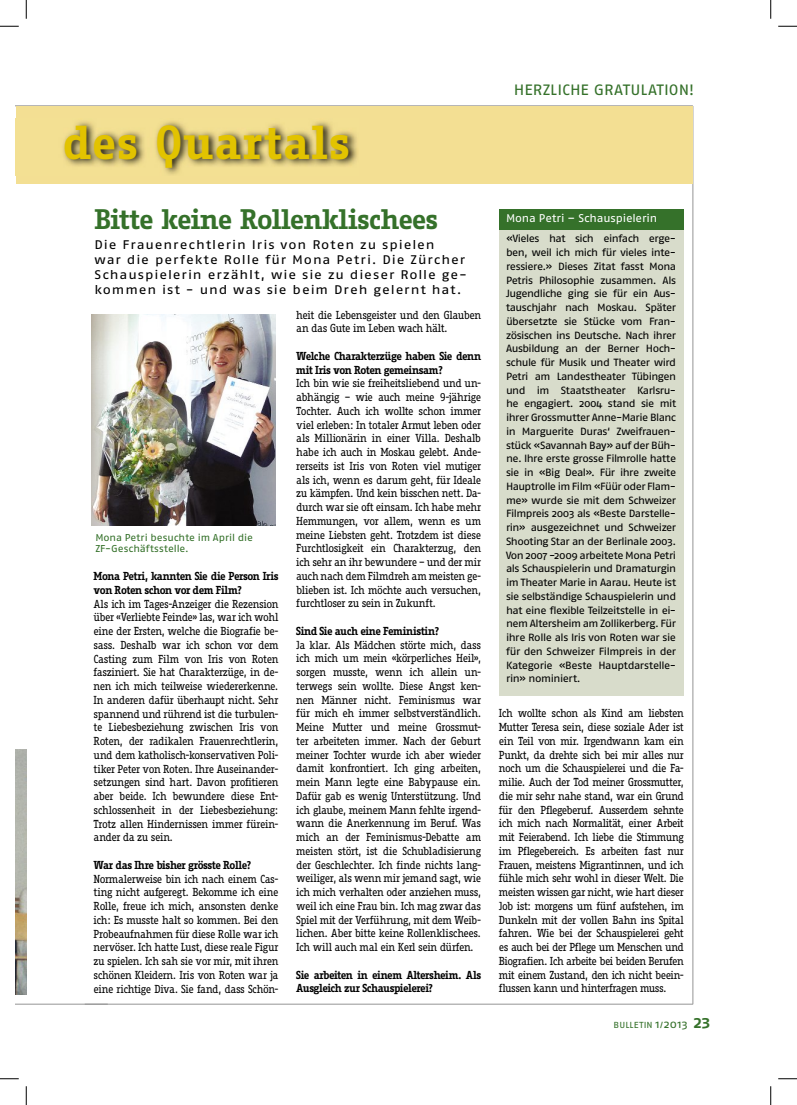
<style>
.page{position:relative;width:797px;height:1105px;background:#fff}
.page>*{position:absolute;margin:0;border:0;box-sizing:border-box;transform-origin:0 0}
.t1{font:700 46.25px "Fago Office Serif";color:#e2c300}
.t2{font:700 27.5px "Fago Office Serif";letter-spacing:-.035em;color:#35712a}
.t3{font:15px "Fago Ex";color:#35712a}
.t4{font:12.5px/15px "Fago Ex";letter-spacing:.07em;color:#000}
.t5{font:11.25px/13.8px "Fago Office Serif";letter-spacing:-.045em;color:#000;text-align:justify;scale:.93 1}
.t6{font:700 11.25px/13.8px "Fago Office Serif";letter-spacing:-.05em;color:#000;scale:.93 1}
.t7{font:11.25px "Fago Ex";letter-spacing:-.015em;color:#fff}
.t8{font:10.5px/13.8px "Fago Ex";letter-spacing:-.04em;color:#000;text-align:justify}
.t9{font:10px/11.2px "Fago Ex";color:#35712a}
.t10{font:8.75px "Fago Ex";letter-spacing:.035em;color:#35712a}
.s1{font-size:11.25px}
.s2{font-family:"Fago Ex Bold Lf";font-size:15px}
</style>
<div class="page">
<hr style="left:692px;top:106px;width:1px;height:898px;background:#949494">
<hr style="left:85px;top:1004px;width:608px;height:1px;background:#949494">
<hr style="left:16px;top:1004px;width:92px;height:1px;background:#949494">
<img style="left:16px;top:749px;width:10px;height:246px">
<div style="left:16px;top:106px;width:676px;height:78px;background:#f3df93"></div>
<img style="left:63px;top:121px;width:294px;height:53px">
<img style="left:92px;top:314px;width:183px;height:212px">
<div style="left:499px;top:230px;width:185px;height:466px;background:#d8dccb"></div>
<div style="left:499px;top:209px;width:185px;height:20px;background:#35712a"></div>
<svg style="left:0;top:25px;width:19px;height:2px"></svg>
<svg style="left:778px;top:25px;width:19px;height:2px"></svg>
<svg style="left:0;top:1078px;width:19px;height:1px"></svg>
<svg style="left:778px;top:1078px;width:19px;height:1px"></svg>
<svg style="left:25px;top:0;width:2px;height:19px"></svg>
<svg style="left:25px;top:1086px;width:2px;height:19px"></svg>
<svg style="left:770px;top:0;width:1px;height:19px"></svg>
<svg style="left:770px;top:1086px;width:1px;height:19px"></svg>
<h1 class="t1" style="left:63px;top:116px;width:289px">des Quartals</h1>
<h3 class="t3" style="left:514px;top:81px;width:182px">hERZLIChE GRATULATION!</h3>
<h2 class="t2" style="left:94px;top:203px;width:345px">Bitte keine rollenklischees</h2>
<p class="t4" style="left:94px;top:237px;width:374px">Die Frauenrechtlerin Iris von Roten zu spielen<br>war die perfekte Rolle für Mona Petri. Die Zürcher Schauspielerin erzählt, wie sie zu dieser Rolle ge&shy;kommen ist - und was sie beim Dreh gelernt hat.</p>
<p class="t8" style="left:506px;top:232px;width:172px">«Vieles hat sich einfach erge&shy;ben, weil ich mich für vieles inte&shy;ressiere.» Dieses Zitat fasst Mona Petris Philosophie zusammen. Als Jugendliche ging sie für ein Aus&shy;tauschjahr nach Moskau. Später übersetzte sie Stücke vom Fran&shy;zösischen ins Deutsche. Nach ihrer Ausbildung an der Berner hoch&shy;schule für Musik und Theater wird Petri am Landestheater Tübingen und im Staatstheater Karlsru&shy;he engagiert. 2004 stand sie mit ihrer Grossmutter Anne-Marie Blanc in Marguerite Duras‘ Zweifrauen&shy;stück «Savannah Bay» auf der Büh&shy;ne. Ihre erste grosse Filmrolle hatte sie in «Big Deal». Für ihre zweite hauptrolle im Film «Füür oder Flam&shy;me» wurde sie mit dem Schweizer Filmpreis 2003 als «Beste Darstelle&shy;rin» ausgezeichnet und Schweizer Shooting Star an der Berlinale 2003.<br>Von 2007 -2009 arbeitete Mona Petri als Schauspielerin und Dramaturgin im Theater Marie in Aarau. heute ist sie selbständige Schauspielerin und hat eine flexible Teilzeitstelle in ei&shy;nem Altersheim am Zollikerberg. Für ihre Rolle als Iris von Roten war sie für den Schweizer Filmpreis in der Kategorie «Beste hauptdarstelle&shy;rin» nominiert.</p>
<p class="t7" style="left:506px;top:211px;width:153px">Mona Petri – Schauspielerin</p>
<p class="t5" style="left:296px;top:308px;width:200px">heit die Lebensgeister und den Glauben an das Gute im Leben wach hält.</p>
<p class="t6" style="left:296px;top:349px;width:200px">Welche Charakterzüge haben sie denn mit iris von roten gemeinsam?</p>
<p class="t5" style="left:296px;top:377px;width:200px">Ich bin wie sie freiheitsliebend und un&shy;abhängig – wie auch meine 9-jährige Tochter. Auch ich wollte schon immer viel erleben: In totaler Armut leben oder als Millionärin in einer Villa. Deshalb habe ich auch in Moskau gelebt. Ande&shy;rerseits ist Iris von Roten viel mutiger als ich, wenn es darum geht, für Ideale zu kämpfen. Und kein bisschen nett. Da&shy;durch war sie oft einsam. Ich habe mehr Hemmungen, vor allem, wenn es um meine Liebsten geht. Trotzdem ist diese Furchtlosigkeit ein Charakterzug, den ich sehr an ihr bewundere – und der mir auch nach dem Filmdreh am meisten ge&shy;blieben ist. Ich möchte auch versuchen, furchtloser zu sein in Zukunft.</p>
<p class="t6" style="left:296px;top:624px;width:155px">sind sie auch eine Feministin?</p>
<p class="t5" style="left:296px;top:638px;width:200px">Ja klar. Als Mädchen störte mich, dass ich mich um mein «körperliches Heil», sorgen musste, wenn ich allein un&shy;terwegs sein wollte. Diese Angst ken&shy;nen Männer nicht. Feminismus war für mich eh immer selbstverständlich.<br>Meine Mutter und meine Grossmut&shy;ter arbeiteten immer. Nach der Geburt meiner Tochter wurde ich aber wieder damit konfrontiert. Ich ging arbeiten, mein Mann legte eine Babypause ein.<br>Dafür gab es wenig Unterstützung. Und ich glaube, meinem Mann fehlte irgend&shy;wann die Anerkennung im Beruf. Was mich an der Feminismus-Debatte am meisten stört, ist die Schubladisierung der Geschlechter. Ich finde nichts lang&shy;weiliger, als wenn mir jemand sagt, wie ich mich verhalten oder anziehen muss, weil ich eine Frau bin. Ich mag zwar das Spiel mit der Verführung, mit dem Weib&shy;lichen. Aber bitte keine Rollenklischees.<br>Ich will auch mal ein Kerl sein dürfen.</p>
<p class="t6" style="left:296px;top:968px;width:200px">sie arbeiten in einem altersheim. als ausgleich zur schauspielerei?</p>
<p class="t9" style="left:95px;top:532px;width:159px">Mona Petri besuchte im April die<br>ZF-Geschäftsstelle.</p>
<p class="t6" style="left:94px;top:569px;width:200px">Mona Petri, kannten sie die Person iris von roten schon vor dem Film?</p>
<p class="t5" style="left:94px;top:597px;width:200px">Als ich im Tages-Anzeiger die Rezension über «Verliebte Feinde» las, war ich wohl eine der Ersten, welche die Biografie be&shy;sass. Deshalb war ich schon vor dem Casting zum Film von Iris von Roten fasziniert. Sie hat Charakterzüge, in de&shy;nen ich mich teilweise wiedererkenne.<br>In anderen dafür überhaupt nicht. Sehr spannend und rührend ist die turbulen&shy;te Liebesbeziehung zwischen Iris von Roten, der radikalen Frauenrechtlerin, und dem katholisch-konservativen Poli&shy;tiker Peter von Roten. Ihre Auseinander&shy;setzungen sind hart. Davon profitieren aber beide. Ich bewundere diese Ent&shy;schlossenheit in der Liebesbeziehung:<br>Trotz allen Hindernissen immer fürein&shy;ander da zu sein.</p>
<p class="t6" style="left:94px;top:858px;width:171px">War das ihre bisher grösste rolle?</p>
<p class="t5" style="left:94px;top:872px;width:200px">Normalerweise bin ich nach einem Cas&shy;ting nicht aufgeregt. Bekomme ich eine Rolle, freue ich mich, ansonsten denke ich: Es musste halt so kommen. Bei den Probeaufnahmen für diese Rolle war ich nervöser. Ich hatte Lust, diese reale Figur zu spielen. Ich sah sie vor mir, mit ihren schönen Kleidern. Iris von Roten war ja eine richtige Diva. Sie fand, dass Schön-</p>
<p class="t5" style="left:499px;top:707px;width:200px">Ich wollte schon als Kind am liebsten Mutter Teresa sein, diese soziale Ader ist ein Teil von mir. Irgendwann kam ein Punkt, da drehte sich bei mir alles nur noch um die Schauspielerei und die Fa&shy;milie. Auch der Tod meiner Grossmutter, die mir sehr nahe stand, war ein Grund für den Pflegeberuf. Ausserdem sehnte ich mich nach Normalität, einer Arbeit mit Feierabend. Ich liebe die Stimmung im Pflegebereich. Es arbeiten fast nur Frauen, meistens Migrantinnen, und ich fühle mich sehr wohl in dieser Welt. Die meisten wissen gar nicht, wie hart dieser Job ist: morgens um fünf aufstehen, im Dunkeln mit der vollen Bahn ins Spital fahren. Wie bei der Schauspielerei geht es auch bei der Pflege um Menschen und Biografien. Ich arbeite bei beiden Berufen mit einem Zustand, den ich nicht beein&shy;flussen kann und hinterfragen muss.</p>
<p class="t10" style="left:613px;top:1019px;width:98px">BULLETIN <span class="s1">1</span>/<span class="s1">2013</span> <span class="s2">23</span></p>
</div>
